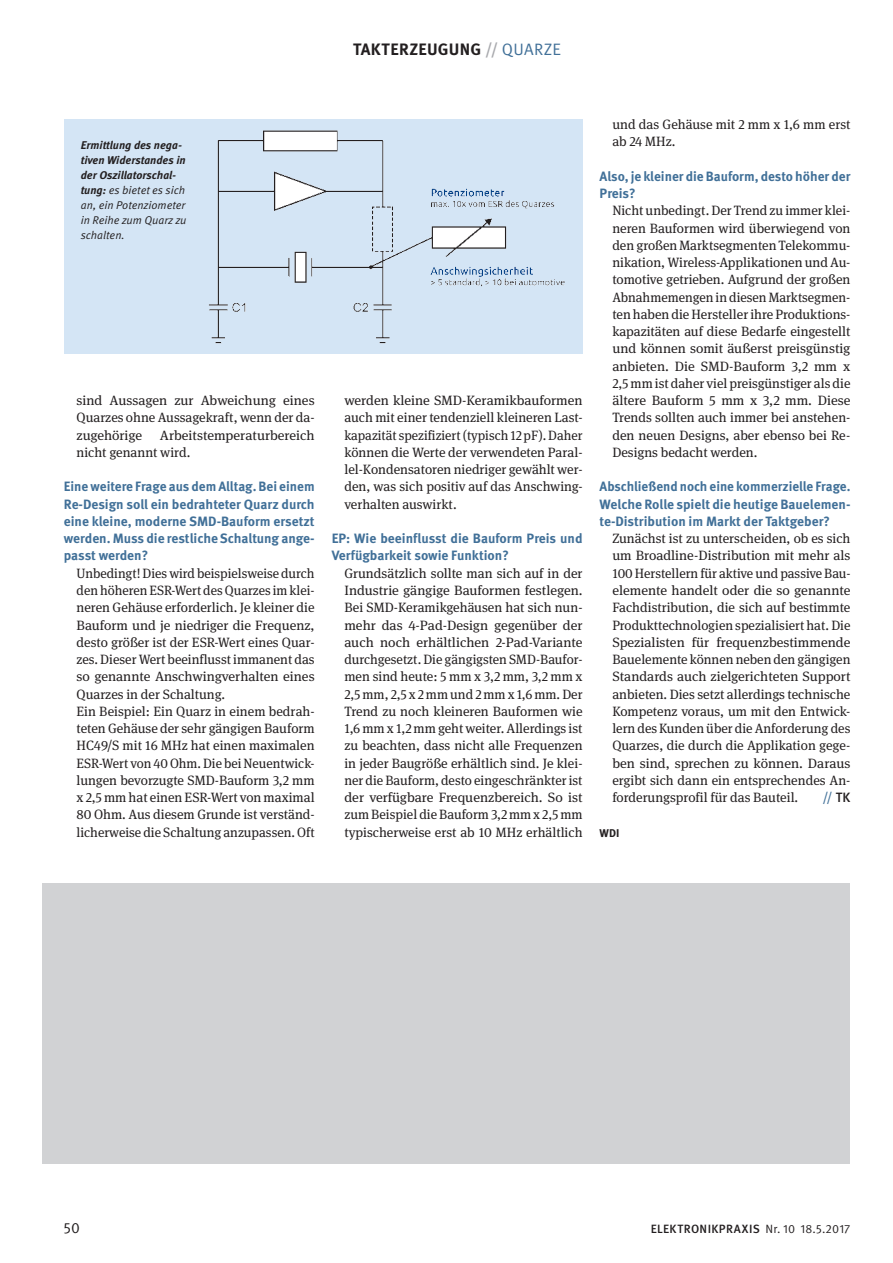
<style>
.page{position:relative;width:893px;height:1263px;background:#fff}
.page>*{position:absolute;margin:0;border:0;box-sizing:border-box;transform-origin:0 0}
.t1{font:700 16.5px "Meta Pro";letter-spacing:.015em;color:#231f20}
.t2{font:15px "Meta Pro";color:#231f20}
.t3{font:13.5px/17.2px "Meta Serif Pro";color:#231f20;text-align:justify}
.t4{font:700 13.5px/17.2px "Meta Pro";color:#417098;text-align:justify}
.t5{font:500 13.5px "Meta Pro";color:#417098}
.t6{font:500 12px "Meta Pro";letter-spacing:.03em;color:#231f20}
.t7{font:italic 700 11.25px/15px "Meta Pro";color:#231f20}
.t8{font:700 11.25px "Meta Pro";color:#231f20}
.s1{color:#a8a9ad}
.s2{font-weight:400;color:#417098}
.s3{font-weight:400}
.s4{color:#231f20}
</style>
<div class="page">
<div style="left:64px;top:119px;width:519px;height:234px;background:#d4e5f5"></div>
<img style="left:209px;top:130px;width:356px;height:214px">
<div style="left:43px;top:884px;width:807px;height:280px;background:#d1d2d4"></div>
<p class="t1" style="left:353px;top:39px;width:210px">TAKTERZEUGUNG <span class="s1">//</span> <span class="s2">QUARZE</span></p>
<p class="t7" style="left:81px;top:138px;width:107px">Ermittlung des nega&shy;tiven Widerstandes in der Oszillatorschal&shy;tung: <span class="s3">es bietet es sich an, ein Potenziometer in Reihe zum Quarz zu schalten.</span></p>
<p class="t3" style="left:77px;top:391px;width:240px">sind Aussagen zur Abweichung eines Quarzes ohne Aussagekraft, wenn der da&shy;zugehörige</p>
<p class="t3" style="left:77px;top:426px;width:240px;text-indent:83px">Arbeitstemperaturbereich nicht genannt wird.</p>
<p class="t4" style="left:64px;top:479px;width:252px">Eine weitere Frage aus dem Alltag. Bei einem Re-Design soll ein bedrahteter Quarz durch eine kleine, moderne SMD-Bauform ersetzt werden. Muss die restliche Schaltung ange&shy;passt werden?</p>
<p class="t3" style="left:77px;top:564px;width:240px;text-align:left">Unbedingt! Dies wird beispielsweise durch den höheren ESR-Wert des Quarzes im klei&shy;neren Gehäuse erforderlich. Je kleiner die Bauform und je niedriger die Frequenz, desto größer ist der ESR-Wert eines Quar&shy;zes. Dieser Wert beeinflusst immanent das so genannte Anschwingverhalten eines Quarzes in der Schaltung.<br>Ein Beispiel: Ein Quarz in einem bedrah&shy;teten Gehäuse der sehr gängigen Bauform HC49/S mit 16 MHz hat einen maximalen ESR-Wert von 40 Ohm. Die bei Neuentwick&shy;lungen bevorzugte SMD-Bauform 3,2 mm x 2,5 mm hat einen ESR-Wert von maximal 80 Ohm. Aus diesem Grunde ist verständ&shy;licherweise die Schaltung anzupassen. Oft</p>
<p class="t3" style="left:344px;top:391px;width:240px">werden kleine SMD-Keramikbauformen auch mit einer tendenziell kleineren Last&shy;kapazität spezifiziert (typisch 12 pF). Daher können die Werte der verwendeten Paral&shy;lel-Kondensatoren niedriger gewählt wer&shy;den, was sich positiv auf das Anschwing&shy;verhalten auswirkt.</p>
<p class="t4" style="left:332px;top:530px;width:252px">EP: Wie beeinflusst die Bauform Preis und<br>Verfügbarkeit sowie Funktion?</p>
<p class="t3" style="left:344px;top:564px;width:240px">Grundsätzlich sollte man sich auf in der Industrie gängige Bauformen festlegen.<br>Bei SMD-Keramikgehäusen hat sich nun&shy;mehr das 4-Pad-Design gegenüber der auch noch erhältlichen 2-Pad-Variante durchgesetzt. Die gängigsten SMD-Baufor&shy;men sind heute: 5 mm x 3,2 mm, 3,2 mm x 2,5 mm, 2,5 x 2 mm und 2 mm x 1,6 mm. Der Trend zu noch kleineren Bauformen wie 1,6 mm x 1,2 mm geht weiter. Allerdings ist zu beachten, dass nicht alle Frequenzen in jeder Baugröße erhältlich sind. Je klei&shy;ner die Bauform, desto eingeschränkter ist der verfügbare Frequenzbereich. So ist zum Beispiel die Bauform 3,2 mm x 2,5 mm typischerweise erst ab 10 MHz erhältlich</p>
<p class="t3" style="left:612px;top:115px;width:240px">und das Gehäuse mit 2 mm x 1,6 mm erst ab 24 MHz.</p>
<p class="t4" style="left:600px;top:168px;width:252px">Also, je kleiner die Bauform, desto höher der<br>Preis?</p>
<p class="t3" style="left:612px;top:201px;width:240px">Nicht unbedingt. Der Trend zu immer klei&shy;neren Bauformen wird überwiegend von den großen Marktsegmenten Telekommu&shy;nikation, Wireless-Applikationen und Au&shy;tomotive getrieben. Aufgrund der großen Abnahmemengen in diesen Marktsegmen&shy;ten haben die Hersteller ihre Produktions&shy;kapazitäten auf diese Bedarfe eingestellt und können somit äußerst preisgünstig anbieten. Die SMD-Bauform 3,2 mm x 2,5 mm ist daher viel preisgünstiger als die ältere Bauform 5 mm x 3,2 mm. Diese Trends sollten auch immer bei anstehen&shy;den neuen Designs, aber ebenso bei Re-Designs bedacht werden.</p>
<p class="t4" style="left:600px;top:479px;width:252px">Abschließend noch eine kommerzielle Frage.<br>Welche Rolle spielt die heutige Bauelemen&shy;te-Distribution im Markt der Taktgeber?</p>
<p class="t3" style="left:612px;top:529px;width:240px">Zunächst ist zu unterscheiden, ob es sich um Broadline-Distribution mit mehr als 100 Herstellern für aktive und passive Bau&shy;elemente handelt oder die so genannte Fachdistribution, die sich auf bestimmte Produkttechnologien spezialisiert hat. Die Spezialisten für frequenzbestimmende Bauelemente können neben den gängigen Standards auch zielgerichteten Support anbieten. Dies setzt allerdings technische Kompetenz voraus, um mit den Entwick&shy;lern des Kunden über die Anforderung des Quarzes, die durch die Applikation gege&shy;ben sind, sprechen zu können. Daraus ergibt sich dann ein entsprechendes An&shy;forderungsprofil für das Bauteil.</p>
<p class="t5" style="left:823px;top:789px;width:29px">// <span class="s4">TK</span></p>
<p class="t8" style="left:600px;top:825px;width:21px">WDI</p>
<p class="t2" style="left:64px;top:1218px;width:18px">50</p>
<p class="t6" style="left:651px;top:1221px;width:201px">ELEKTRONIKPRAXIS <span class="s3">Nr. 10 18.5.2017</span></p>
</div>
